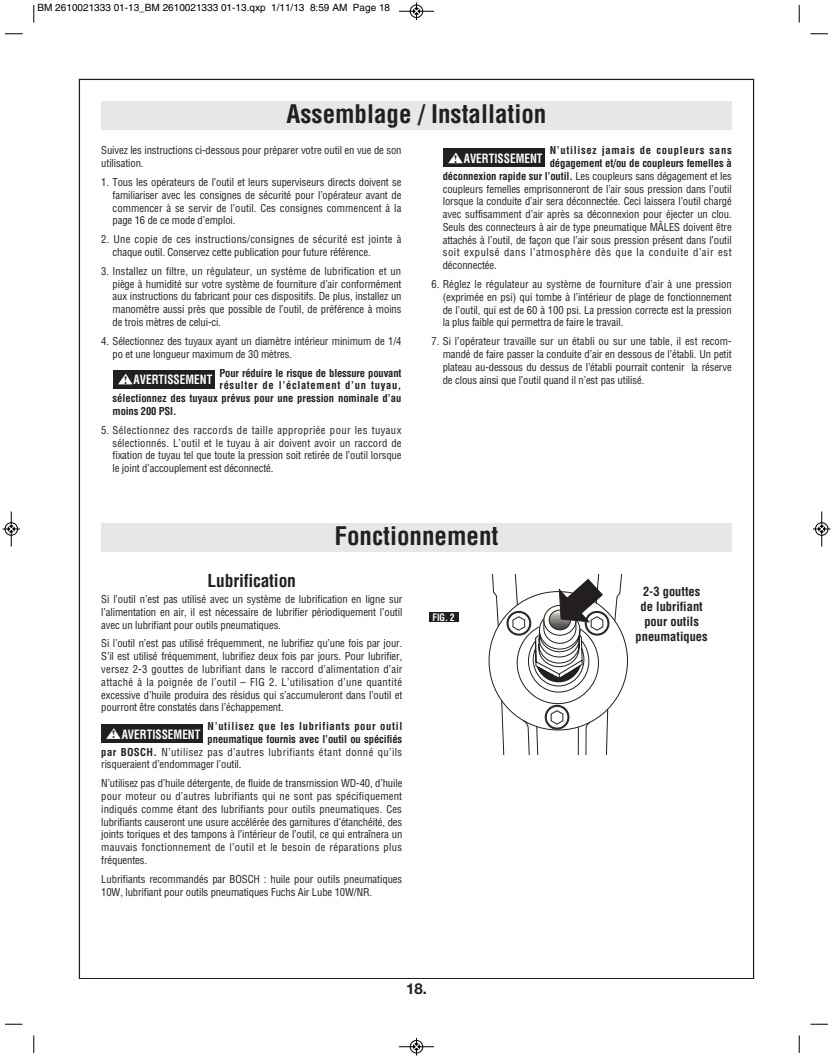
<style>
.page{position:relative;width:833px;height:1058px;background:#fff}
.page>*{position:absolute;margin:0;border:0;box-sizing:border-box;transform-origin:0 0}
.t1{font:700 condensed 25px "Helvetica";color:#231f20}
.t2{font:700 condensed 17.5px "Helvetica";letter-spacing:-.01em;color:#231f20}
.t3{font:700 15px "Helvetica Neue";color:#231f20}
.t4{font:700 condensed 12.5px/15px "Helvetica";color:#231f20;text-align:center}
.t5{font:700 condensed 12.5px "Helvetica";color:#fff;scale:.9 1}
.t6{font:condensed 10.62px/12.8px "Helvetica";letter-spacing:-.01em;color:#231f20;text-align:justify}
.t7{font:700 condensed 10.62px "Helvetica";color:#231f20}
.t8{font:700 condensed 10.62px "Helvetica";letter-spacing:.06em;color:#231f20}
.t9{font:condensed 10.62px "Helvetica";letter-spacing:.04em;color:#231f20}
.t10{font:condensed 10.62px "Helvetica";letter-spacing:.055em;color:#231f20}
.t11{font:700 condensed 10.62px "Helvetica";letter-spacing:.065em;color:#231f20}
.t12{font:10px "Helvetica";color:#000}
.t13{font:700 condensed 10px "Helvetica";color:#fff;scale:.9 1}
.s1{font-weight:700}
.s2{font-family:"Times";font-stretch:normal;font-size:11.25px;color:#231f20}
</style>
<div class="page">
<div style="left:101px;top:101px;width:630px;height:28px;background:#e6e7e9"></div>
<div style="left:113px;top:370px;width:101px;height:18px;background:#231f20"></div>
<svg style="left:118px;top:373px;width:14px;height:11px"></svg>
<div style="left:443px;top:149px;width:101px;height:18px;background:#231f20"></div>
<svg style="left:448px;top:152px;width:14px;height:11px"></svg>
<svg style="left:491px;top:574px;width:131px;height:180px"></svg>
<div style="left:428px;top:612px;width:30px;height:9px;background:#231f20"></div>
<div style="left:101px;top:724px;width:101px;height:18px;background:#231f20"></div>
<svg style="left:106px;top:728px;width:15px;height:11px"></svg>
<div style="left:101px;top:523px;width:630px;height:28px;background:#e6e7e9"></div>
<svg style="left:33px;top:5px;width:2px;height:17px"></svg>
<svg style="left:5px;top:33px;width:17px;height:2px"></svg>
<svg style="left:798px;top:5px;width:2px;height:17px"></svg>
<svg style="left:810px;top:33px;width:18px;height:2px"></svg>
<svg style="left:33px;top:1035px;width:2px;height:17px"></svg>
<svg style="left:5px;top:1023px;width:17px;height:2px"></svg>
<svg style="left:798px;top:1035px;width:2px;height:17px"></svg>
<svg style="left:810px;top:1023px;width:18px;height:2px"></svg>
<hr style="left:399px;top:11px;width:35px;height:1px;background:#000">
<div style="left:410px;top:5px;width:13px;height:13px;border:1px solid #000;border-radius:50%"></div>
<svg style="left:413px;top:2px;width:6px;height:18px"></svg>
<hr style="left:399px;top:1046px;width:35px;height:1px;background:#000">
<div style="left:410px;top:1040px;width:13px;height:13px;border:1px solid #000;border-radius:50%"></div>
<svg style="left:413px;top:1038px;width:6px;height:17px"></svg>
<hr style="left:11px;top:511px;width:1px;height:35px;background:#000">
<div style="left:5px;top:522px;width:13px;height:13px;border:1px solid #000;border-radius:50%"></div>
<svg style="left:2px;top:526px;width:18px;height:6px"></svg>
<hr style="left:821px;top:511px;width:1px;height:35px;background:#000">
<div style="left:815px;top:522px;width:13px;height:13px;border:1px solid #000;border-radius:50%"></div>
<svg style="left:813px;top:526px;width:17px;height:6px"></svg>
<p class="t12" style="left:38px;top:4px;width:354px">BM 2610021333 01-13_BM 2610021333 01-13.qxp 1/11/13 8:59 AM Page 18</p>
<h1 class="t1" style="left:286px;top:99px;width:261px">Assemblage / Installation</h1>
<p class="t6" style="left:101px;top:144px;width:302px">Suivez les instructions ci-dessous pour préparer votre outil en vue de son utilisation.</p>
<p class="t6" style="left:113px;top:176px;width:290px;text-indent:-11px">1. Tous les opérateurs de l’outil et leurs superviseurs directs doivent se familiariser avec les consignes de sécurité pour l’opérateur avant de commencer à se servir de l’outil. Ces consignes commencent à la page 16 de ce mode d’emploi.</p>
<p class="t6" style="left:113px;top:233px;width:290px;text-indent:-11px">2. Une copie de ces instructions/consignes de sécurité est jointe à chaque outil. Conservez cette publication pour future référence.</p>
<p class="t6" style="left:113px;top:265px;width:290px;text-indent:-11px">3. Installez un filtre, un régulateur, un système de lubrification et un piège à humidité sur votre système de fourniture d’air conformément aux instructions du fabricant pour ces dispositifs. De plus, installez un manomètre aussi près que possible de l’outil, de préférence à moins de trois mètres de celui-ci.</p>
<p class="t6" style="left:113px;top:335px;width:290px;text-indent:-11px">4. Sélectionnez des tuyaux ayant un diamètre intérieur minimum de 1/4 po et une longueur maximum de 30 mètres.</p>
<p class="t7" style="left:219px;top:367px;width:183px">Pour réduire le risque de blessure pouvant</p>
<p class="t8" style="left:219px;top:379px;width:183px">résulter de l’éclatement d’un tuyau,</p>
<p class="t7" style="left:113px;top:392px;width:290px">sélectionnez des tuyaux prévus pour une pression nominale d’au</p>
<p class="t7" style="left:113px;top:405px;width:66px">moins 200 PSI.</p>
<p class="t6" style="left:113px;top:424px;width:290px;text-indent:-11px">5. Sélectionnez des raccords de taille appropriée pour les tuyaux sélectionnés. L’outil et le tuyau à air doivent avoir un raccord de fixation de tuyau tel que toute la pression soit retirée de l’outil lorsque le joint d’accouplement est déconnecté.</p>
<p class="t11" style="left:549px;top:144px;width:183px">N’utilisez jamais de coupleurs sans</p>
<p class="t7" style="left:549px;top:157px;width:183px">dégagement et/ou de coupleurs femelles à</p>
<p class="t6" style="left:443px;top:170px;width:290px"><span class="s1">déconnexion rapide sur l’outil.</span> Les coupleurs sans dégagement et les</p>
<p class="t6" style="left:443px;top:182px;width:290px">coupleurs femelles emprisonneront de l’air sous pression dans l’outil</p>
<p class="t6" style="left:443px;top:195px;width:290px">lorsque la conduite d’air sera déconnectée. Ceci laissera l’outil chargé</p>
<p class="t6" style="left:443px;top:208px;width:290px">avec suffisamment d’air après sa déconnexion pour éjecter un clou.</p>
<p class="t6" style="left:443px;top:221px;width:290px">Seuls des connecteurs à air de type pneumatique MÂLES doivent être</p>
<p class="t6" style="left:443px;top:233px;width:290px">attachés à l’outil, de façon que l’air sous pression présent dans l’outil</p>
<p class="t10" style="left:443px;top:246px;width:290px">soit expulsé dans l’atmosphère dès que la conduite d’air est</p>
<p class="t6" style="left:443px;top:259px;width:55px">déconnectée.</p>
<p class="t6" style="left:443px;top:278px;width:290px;text-indent:-11px">6. Réglez le régulateur au système de fourniture d’air à une pression (exprimée en psi) qui tombe à l’intérieur de plage de fonctionnement de l’outil, qui est de 60 à 100 psi. La pression correcte est la pression la plus faible qui permettra de faire le travail.</p>
<p class="t6" style="left:443px;top:335px;width:290px;text-indent:-11px">7. Si l’opérateur travaille sur un établi ou sur une table, il est recom - mandé de faire passer la conduite d’air en dessous de l’établi. Un petit plateau au-dessous du dessus de l’établi pourrait contenir la réserve</p>
<p class="t5" style="left:454px;top:151px;width:100px"><span class="s2">!</span> AVERTISSEMENT</p>
<p class="t5" style="left:124px;top:372px;width:100px"><span class="s2">!</span> AVERTISSEMENT</p>
<p class="t6" style="left:443px;top:373px;width:203px">de clous ainsi que l’outil quand il n’est pas utilisé.</p>
<h1 class="t1" style="left:334px;top:521px;width:165px">Fonctionnement</h1>
<h2 class="t2" style="left:208px;top:571px;width:90px">Lubrification</h2>
<p class="t6" style="left:101px;top:593px;width:302px">Si l’outil n’est pas utilisé avec un système de lubrification en ligne sur l’alimentation en air, il est nécessaire de lubrifier périodiquement l’outil avec un lubrifiant pour outils pneumatiques.</p>
<p class="t6" style="left:101px;top:637px;width:303px">Si l’outil n’est pas utilisé fréquemment, ne lubrifiez qu’une fois par jour.<br>S’il est utilisé fréquemment, lubrifiez deux fois par jours. Pour lubrifier, versez 2-3 gouttes de lubrifiant dans le raccord d’alimentation d’air attaché à la poignée de l’outil – FIG 2. L’utilisation d’une quantité excessive d’huile produira des résidus qui s’accumuleront dans l’outil et pourront être constatés dans l’échappement.</p>
<p class="t8" style="left:208px;top:720px;width:196px">N’utilisez que les lubrifiants pour outil</p>
<p class="t7" style="left:208px;top:733px;width:196px">pneuma tique fournis avec l’outil ou spécifiés</p>
<p class="t9" style="left:101px;top:745px;width:302px"><span class="s1">par BOSCH.</span> N’utilisez pas d’autres lubrifiants étant donné qu’ils</p>
<p class="t6" style="left:101px;top:758px;width:142px">risqueraient d’endommager l’outil.</p>
<p class="t6" style="left:101px;top:777px;width:302px">N’utilisez pas d’huile détergente, de fluide de transmission WD-40, d’huile pour moteur ou d’autres lubrifiants qui ne sont pas spécifique ment indiqués comme étant des lubrifiants pour outils pneumatiques. Ces lubrifiants causeront une usure accélérée des garnitures d’étanchéité, des joints toriques et des tampons à l’intérieur de l’outil, ce qui entraînera un mauvais fonctionnement de l’outil et le besoin de réparations plus fréquentes.</p>
<p class="t6" style="left:101px;top:872px;width:302px">Lubrifiants recommandés par BOSCH : huile pour outils pneumatiques<br>10W, lubrifiant pour outils pneumatiques Fuchs Air Lube 10W/NR.</p>
<p class="t5" style="left:112px;top:727px;width:100px"><span class="s2">!</span> AVERTISSEMENT</p>
<p class="t13" style="left:432px;top:611px;width:26px">FIG. 2</p>
<h3 class="t3" style="left:406px;top:979px;width:22px">18.</h3>
<p class="t4" style="left:635px;top:584px;width:74px">2-3 gouttes de lubrifiant pour outils pneumatiques</p>
</div>
